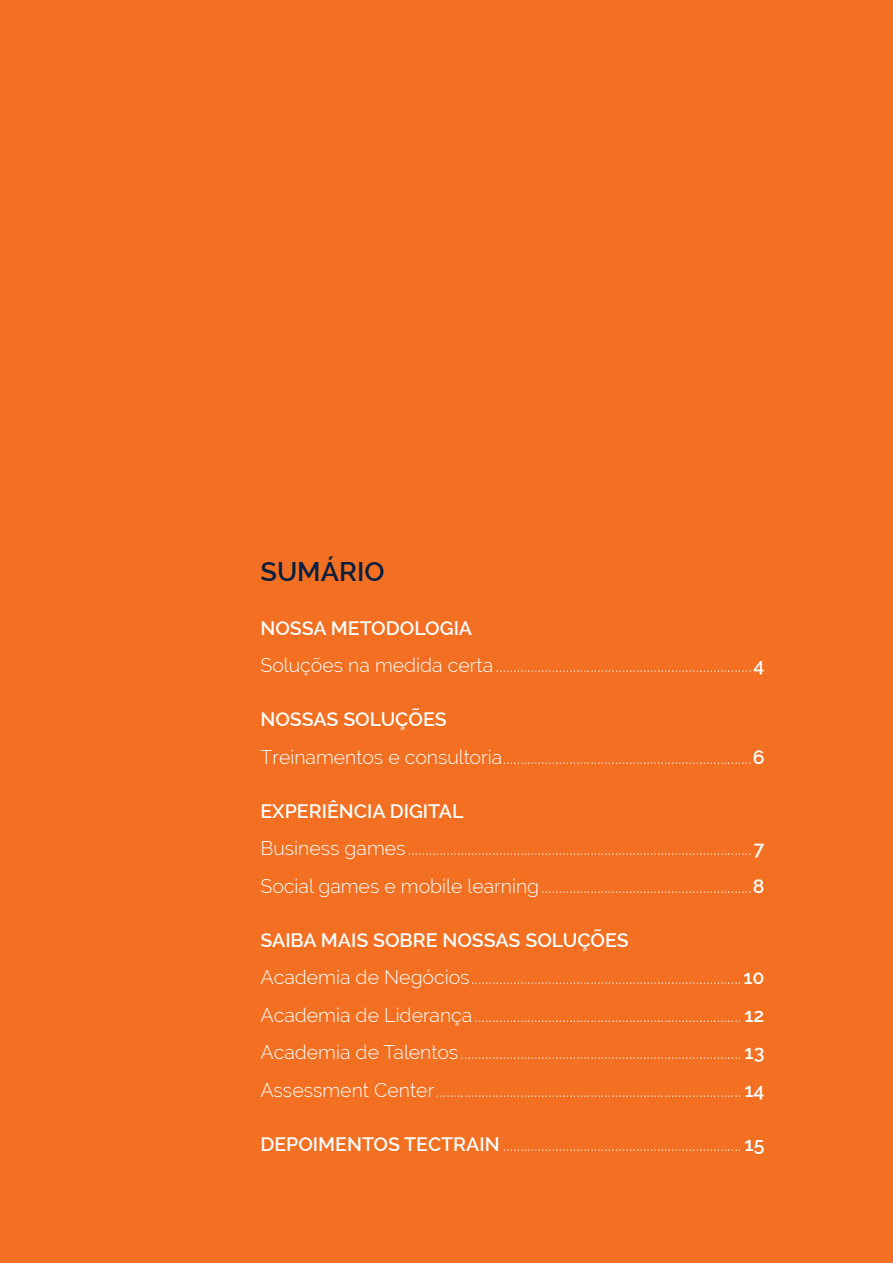
<style>
.page{position:relative;width:893px;height:1263px;background:#f36f21}
.page>*{position:absolute;margin:0;border:0;box-sizing:border-box;transform-origin:0 0}
.t1{font:600 27px "Raleway";color:#091f3f}
.t2{font:300 19.5px/37.5px "Raleway";color:#fff}
.t3{font:600 19.5px "Raleway";color:#fff}
.s1{font-weight:600}
</style>
<div class="page">
<h1 class="t1" style="left:260px;top:556px;width:21px">SUM</h1>
<h1 class="t1" style="left:321px;top:556px;width:65px">ÁRIO</h1>
<p class="t3" style="left:260px;top:617px;width:43px">NOSSA</p>
<p class="t2" style="left:260px;top:609px;width:505px;text-indent:70px"><span class="s1">METODOLOGIA<br></span>Soluções na medida certa.........................................................................<span class="s1">4</span></p>
<p class="t2" style="left:260px;top:701px;width:505px"><span class="s1">NOSSAS SOLUÇÕES<br></span>Treinamentos e consultoria.......................................................................<span class="s1">6</span></p>
<p class="t2" style="left:260px;top:792px;width:505px"><span class="s1">EXPERIÊNCIA DIGITAL<br></span>Business games..................................................................................................<span class="s1">7<br></span>Social games e mobile learning............................................................<span class="s1">8</span></p>
<p class="t3" style="left:260px;top:929px;width:225px">SAIBA MAIS SOBRE NOSSAS</p>
<p class="t2" style="left:260px;top:921px;width:505px;text-indent:265px"><span class="s1">SOLUÇÕES<br></span>Academia de Negócios.............................................................................<span class="s1">10<br></span>Academia de Liderança............................................................................ <span class="s1">12<br></span>Academia de Talentos................................................................................ <span class="s1">13<br></span>Assessment Center....................................................................................... <span class="s1">14</span></p>
<p class="t2" style="left:260px;top:1125px;width:505px"><span class="s1">DEPOIMENTOS TECTRAIN</span>.................................................................... <span class="s1">15</span></p>
</div>
